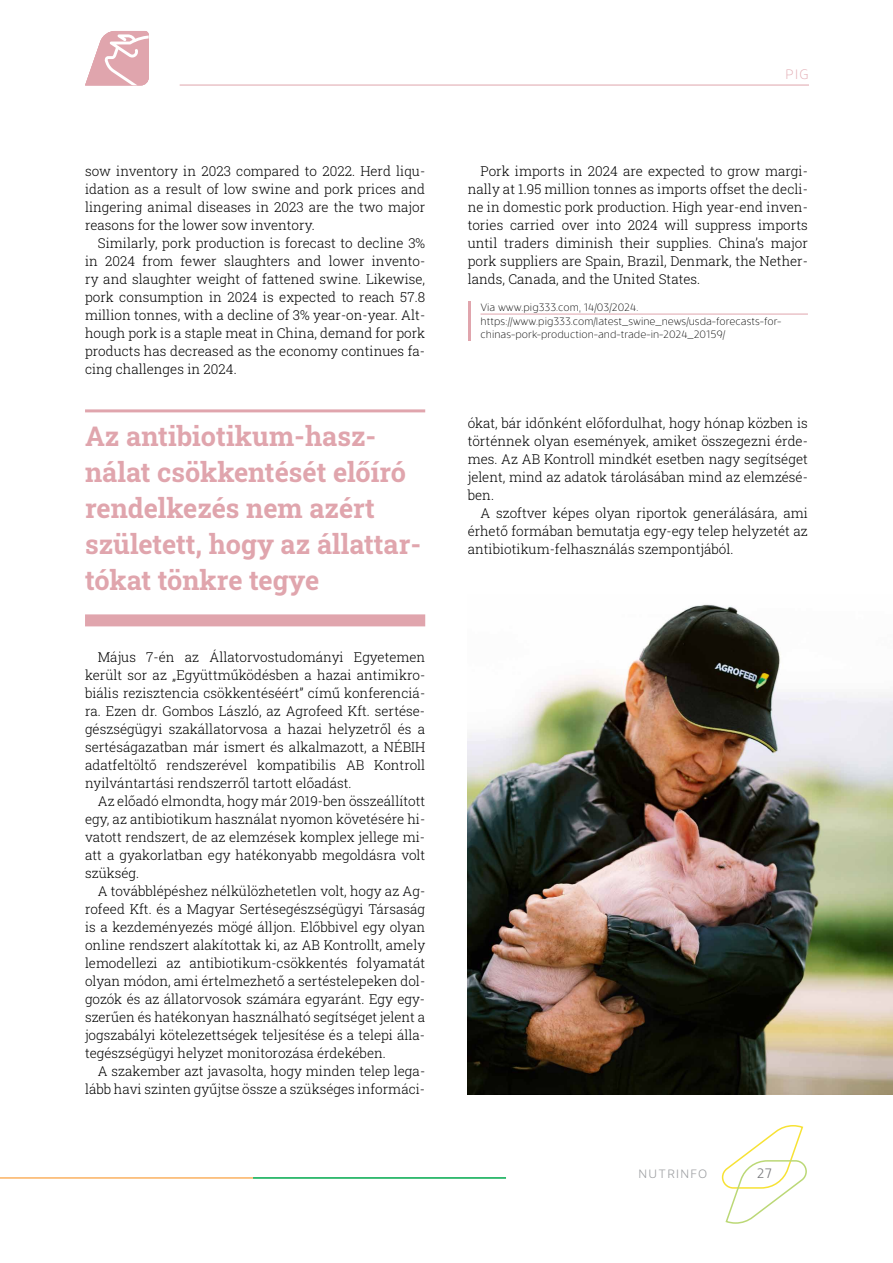
<style>
.page{position:relative;width:893px;height:1263px;background:#fff}
.page>*{position:absolute;margin:0;border:0;box-sizing:border-box;transform-origin:0 0}
.t1{font:700 27px/36px "Roboto Slab";color:#e0a5ad}
.t2{font:300 13.5px/18px "Roboto Slab";color:#000;text-align:justify}
.t3{font:200 13.5px "Evander";color:#e0a5ad}
.t4{font:300 13.5px "Evander Pro";color:#77787b}
.t5{font:300 12px "Evander Pro";letter-spacing:.105em;color:#9d9fa2}
.t6{font:200 10.5px/13.5px "Evander";color:#000}
</style>
<div class="page">
<svg style="left:721px;top:1125px;width:86px;height:99px"></svg>
<hr style="left:0;top:1177px;width:253px;height:2px;background:#fbb161">
<hr style="left:253px;top:1177px;width:253px;height:2px;background:#00a94d">
<hr style="left:180px;top:85px;width:629px;height:1px;background:#e0a5ad">
<svg style="left:85px;top:31px;width:64px;height:54px"></svg>
<hr style="left:85px;top:409px;width:340px;height:3px;background:#e0a5ad">
<div style="left:85px;top:614px;width:340px;height:12px;background:#e0a5ad"></div>
<img style="left:468px;top:604px;width:425px;height:490px">
<hr style="left:468px;top:301px;width:2px;height:40px;background:#e0a5ad">
<hr style="left:480px;top:314px;width:328px;height:1px;background:#e0a5ad">
<p class="t2" style="left:85px;top:162px;width:342px">sow inventory in 2023 compared to 2022. Herd liqu&shy;idation as a result of low swine and pork prices and lingering animal diseases in 2023 are the two major reasons for the lower sow inventory.</p>
<p class="t2" style="left:85px;top:234px;width:342px;text-indent:13px">Similarly, pork production is forecast to decline 3% in 2024 from fewer slaughters and lower invento&shy;ry and slaughter weight of fattened swine. Likewise, pork consumption in 2024 is expected to reach 57.8 million tonnes, with a decline of 3% year-on-year. Alt&shy;hough pork is a staple meat in China, demand for pork products has decreased as the economy continues fa&shy;cing challenges in 2024.</p>
<h1 class="t1" style="left:85px;top:418px;width:338px">Az antibiotikum-hasz&shy;nálat csökkentését előíró rendelkezés nem azért született, hogy az állattar&shy;tókat tönkre tegye</h1>
<p class="t2" style="left:85px;top:648px;width:342px;text-indent:13px">Május 7-én az Állatorvostudományi Egyetemen került sor az „Együttműködésben a hazai antimikro&shy;biális rezisztencia csökkentéséért” című konferenciá&shy;ra. Ezen dr. Gombos László, az Agrofeed Kft. sertése&shy;gészségügyi szakállatorvosa a hazai helyzetről és a sertéságazatban már ismert és alkalmazott, a NÉBIH adatfeltöltő rendszerével kompatibilis AB Kontroll nyilvántartási rendszerről tartott előadást.</p>
<p class="t2" style="left:85px;top:792px;width:342px;text-indent:13px">Az előadó elmondta, hogy már 2019-ben összeállított egy, az antibiotikum használat nyomon követésére hi&shy;vatott rendszert, de az elemzések komplex jellege mi&shy;att a gyakorlatban egy hatékonyabb megoldásra volt szükség.</p>
<p class="t2" style="left:85px;top:882px;width:342px;text-indent:13px">A továbblépéshez nélkülözhetetlen volt, hogy az Ag&shy;rofeed Kft. és a Magyar Sertésegészségügyi Társaság is a kezdeményezés mögé álljon. Előbbivel egy olyan online rendszert alakítottak ki, az AB Kontrollt, amely lemodellezi az antibiotikum-csökkentés folyamatát olyan módon, ami értelmezhető a sertéstelepeken dol&shy;gozók és az állatorvosok számára egyaránt. Egy egy&shy;szerűen és hatékonyan használható segítséget jelent a jogszabályi kötelezettségek teljesítése és a telepi álla&shy;tegészségügyi helyzet monitorozása érdekében.</p>
<p class="t2" style="left:85px;top:1062px;width:342px;text-align:right">A szakember azt javasolta, hogy minden telep lega&shy;lább havi szinten gyűjtse össze a szükséges informáci-</p>
<p class="t3" style="left:785px;top:66px;width:25px">PIG</p>
<p class="t2" style="left:468px;top:162px;width:342px;text-indent:13px">Pork imports in 2024 are expected to grow margi&shy;nally at 1.95 million tonnes as imports offset the decli&shy;ne in domestic pork production. High year-end inven&shy;tories carried over into 2024 will suppress imports until traders diminish their supplies. China’s major pork suppliers are Spain, Brazil, Denmark, the Nether&shy;lands, Canada, and the United States.</p>
<p class="t6" style="left:480px;top:301px;width:302px">Via www.pig333.com, 14/03/2024. https://www.pig333.com/latest_swine_news/usda-forecasts-for&shy;chinas-pork-production-and-trade-in-2024_20159/</p>
<p class="t2" style="left:468px;top:414px;width:342px">ókat, bár időnként előfordulhat, hogy hónap közben is történnek olyan események, amiket összegezni érde&shy;mes. Az AB Kontroll mindkét esetben nagy segítséget jelent, mind az adatok tárolásában mind az elemzésé&shy;ben.</p>
<p class="t2" style="left:468px;top:504px;width:342px;text-indent:13px">A szoftver képes olyan riportok generálására, ami érhető formában bemutatja egy-egy telep helyzetét az antibiotikum-felhasználás szempontjából.</p>
<p class="t5" style="left:639px;top:1166px;width:70px">NUTRINFO</p>
<p class="t4" style="left:757px;top:1165px;width:17px">27</p>
</div>
